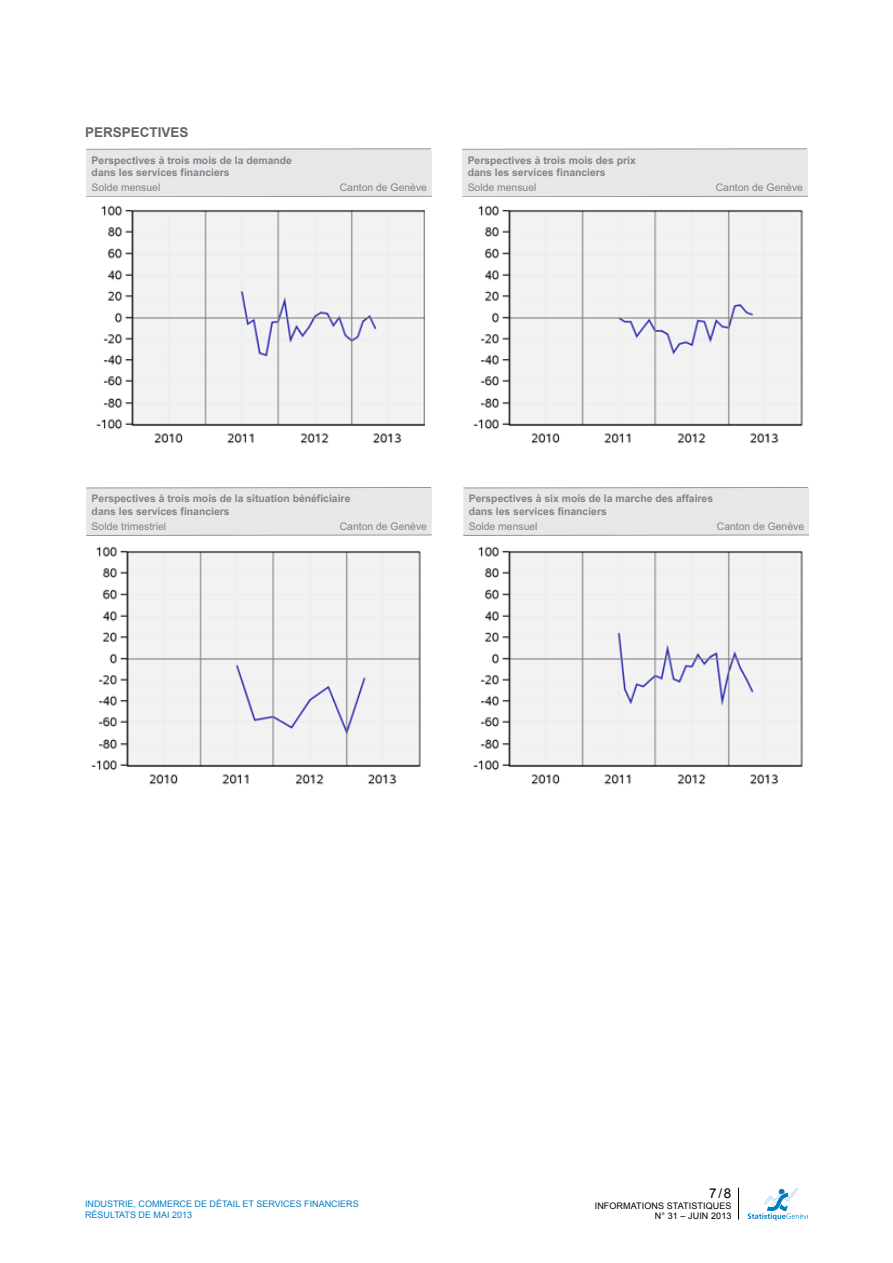
<style>
.page{position:relative;width:893px;height:1263px;background:#fff}
.page>*{position:absolute;margin:0;border:0;box-sizing:border-box;transform-origin:0 0}
.t1{font:700 13.5px "Arial";color:#636466}
.t2{font:13.5px "Arial";color:#000}
.t3{font:700 10.5px/12.6px "Arial";color:#808285}
.t4{font:10.5px "Arial";color:#808285}
.t5{font:9px/10.5px "Arial";color:#007dc5}
.t6{font:9px/10.5px "Arial";letter-spacing:.01em;color:#000;text-align:right}
</style>
<div class="page">
<svg style="left:748px;top:1188px;width:60px;height:32px"></svg>
<hr style="left:738px;top:1188px;width:1px;height:31px;background:#000">
<img style="left:96px;top:205px;width:329px;height:239px">
<img style="left:473px;top:205px;width:330px;height:239px">
<img style="left:91px;top:546px;width:330px;height:239px">
<img style="left:473px;top:546px;width:330px;height:239px">
<div style="left:86px;top:149px;width:346px;height:48px;background:#e6e7e8"></div>
<div style="left:462px;top:149px;width:346px;height:48px;background:#e6e7e8"></div>
<svg style="left:86px;top:487px;width:346px;height:49px;background:#e2e3e4"></svg>
<svg style="left:463px;top:487px;width:346px;height:49px;background:#e2e3e4"></svg>
<p class="t1" style="left:85px;top:124px;width:105px">Perspectives</p>
<p class="t3" style="left:92px;top:154px;width:202px">Perspectives à trois mois de la demande dans les services financiers</p>
<p class="t4" style="left:92px;top:181px;width:70px">Solde mensuel</p>
<p class="t4" style="left:340px;top:181px;width:89px">Canton de Genève</p>
<p class="t3" style="left:468px;top:154px;width:170px">Perspectives à trois mois des prix dans les services financiers</p>
<p class="t4" style="left:468px;top:181px;width:70px">Solde mensuel</p>
<p class="t4" style="left:716px;top:181px;width:89px">Canton de Genève</p>
<p class="t3" style="left:92px;top:493px;width:260px">Perspectives à trois mois de la situation bénéficiaire dans les services financiers</p>
<p class="t4" style="left:92px;top:519px;width:76px">Solde trimestriel</p>
<p class="t4" style="left:340px;top:519px;width:89px">Canton de Genève</p>
<p class="t3" style="left:469px;top:493px;width:246px">Perspectives à six mois de la marche des affaires dans les services financiers</p>
<p class="t4" style="left:469px;top:519px;width:70px">Solde mensuel</p>
<p class="t4" style="left:717px;top:519px;width:89px">Canton de Genève</p>
<p class="t5" style="left:85px;top:1199px;width:275px">industrie, commerce de détail et services financiers résultats de mai 2013</p>
<p class="t2" style="left:709px;top:1184px;width:24px">7/8</p>
<p class="t6" style="left:595px;top:1200px;width:138px">informations statistiques<br>N° 31 – juin 2013</p>
</div>
